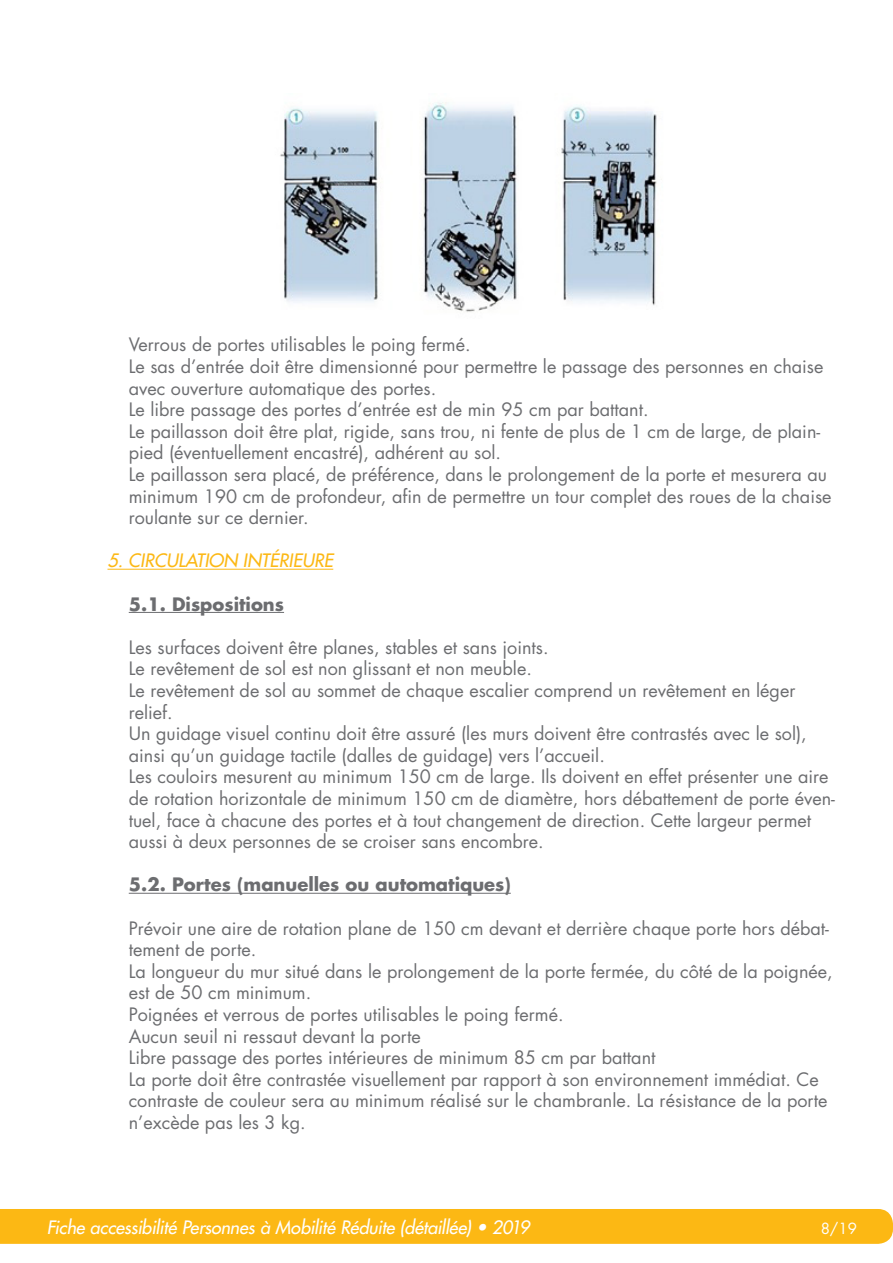
<style>
.page{position:relative;width:893px;height:1263px;background:#fff}
.page>*{position:absolute;margin:0;border:0;box-sizing:border-box;transform-origin:0 0}
.t1{font:18px/21.6px "Futura";color:#6c6d70}
.t2{font:italic 18px "Futura";letter-spacing:-.01em;color:#fff}
.t3{font:700 18px "Futura";color:#6c6d70}
.t4{font:italic 18px "Futura";color:#fcb814}
.t5{font:15px "Futura";color:#fff}
</style>
<div class="page">
<div style="left:0;top:1209px;width:893px;height:35px;background:#fcb814"></div>
<hr style="left:107px;top:569px;width:226px;height:1px;background:#fcb814">
<hr style="left:129px;top:612px;width:155px;height:1px;background:#6c6d70">
<hr style="left:129px;top:893px;width:382px;height:1px;background:#6c6d70">
<img style="left:280px;top:102px;width:377px;height:210px">
<p class="t1" style="left:129px;top:334px;width:343px">Verrous de portes utilisables le poing fermé.</p>
<p class="t1" style="left:129px;top:356px;width:696px">Le sas d’entrée doit être dimensionné pour permettre le passage des personnes en chaise avec ouverture automatique des portes.</p>
<p class="t1" style="left:129px;top:399px;width:521px">Le libre passage des portes d’entrée est de min 95 cm par battant.</p>
<p class="t1" style="left:129px;top:421px;width:693px">Le paillasson doit être plat, rigide, sans trou, ni fente de plus de 1 cm de large, de plain&shy;pied (éventuellement encastré), adhérent au sol.</p>
<p class="t1" style="left:129px;top:464px;width:704px">Le paillasson sera placé, de préférence, dans le prolongement de la porte et mesurera au minimum 190 cm de profondeur, afin de permettre un tour complet des roues de la chaise roulante sur ce dernier.</p>
<p class="t4" style="left:107px;top:549px;width:227px">5. CIRCULATION INTÉRIEURE</p>
<p class="t3" style="left:129px;top:592px;width:157px">5.1. Dispositions</p>
<p class="t1" style="left:129px;top:637px;width:421px">Les surfaces doivent être planes, stables et sans joints.</p>
<p class="t1" style="left:129px;top:658px;width:405px">Le revêtement de sol est non glissant et non meuble.</p>
<p class="t1" style="left:129px;top:680px;width:668px">Le revêtement de sol au sommet de chaque escalier comprend un revêtement en léger relief.</p>
<p class="t1" style="left:129px;top:723px;width:679px">Un guidage visuel continu doit être assuré (les murs doivent être contrastés avec le sol), ainsi qu’un guidage tactile (dalles de guidage) vers l’accueil.</p>
<p class="t1" style="left:129px;top:766px;width:708px">Les couloirs mesurent au minimum 150 cm de large. Ils doivent en effet présenter une aire de rotation horizontale de minimum 150 cm de diamètre, hors débattement de porte éven&shy;tuel, face à chacune des portes et à tout changement de direction. Cette largeur permet aussi à deux personnes de se croiser sans encombre.</p>
<p class="t3" style="left:129px;top:873px;width:384px">5.2. Portes (manuelles ou automatiques)</p>
<p class="t1" style="left:129px;top:917px;width:702px">Prévoir une aire de rotation plane de 150 cm devant et derrière chaque porte hors débat&shy;tement de porte.</p>
<p class="t1" style="left:129px;top:961px;width:705px">La longueur du mur situé dans le prolongement de la porte fermée, du côté de la poignée, est de 50 cm minimum.</p>
<p class="t1" style="left:129px;top:1004px;width:436px">Poignées et verrous de portes utilisables le poing fermé.</p>
<p class="t1" style="left:129px;top:1025px;width:294px">Aucun seuil ni ressaut devant la porte</p>
<p class="t1" style="left:129px;top:1047px;width:528px">Libre passage des portes intérieures de minimum 85 cm par battant</p>
<p class="t1" style="left:129px;top:1069px;width:700px">La porte doit être contrastée visuellement par rapport à son environnement immédiat. Ce contraste de couleur sera au minimum réalisé sur le chambranle. La résistance de la porte n’excède pas les 3 kg.</p>
<p class="t2" style="left:47px;top:1215px;width:484px">Fiche accessibilité Personnes à Mobilité Réduite (détaillée) • 2019</p>
<p class="t5" style="left:821px;top:1218px;width:38px">8/19</p>
</div>
